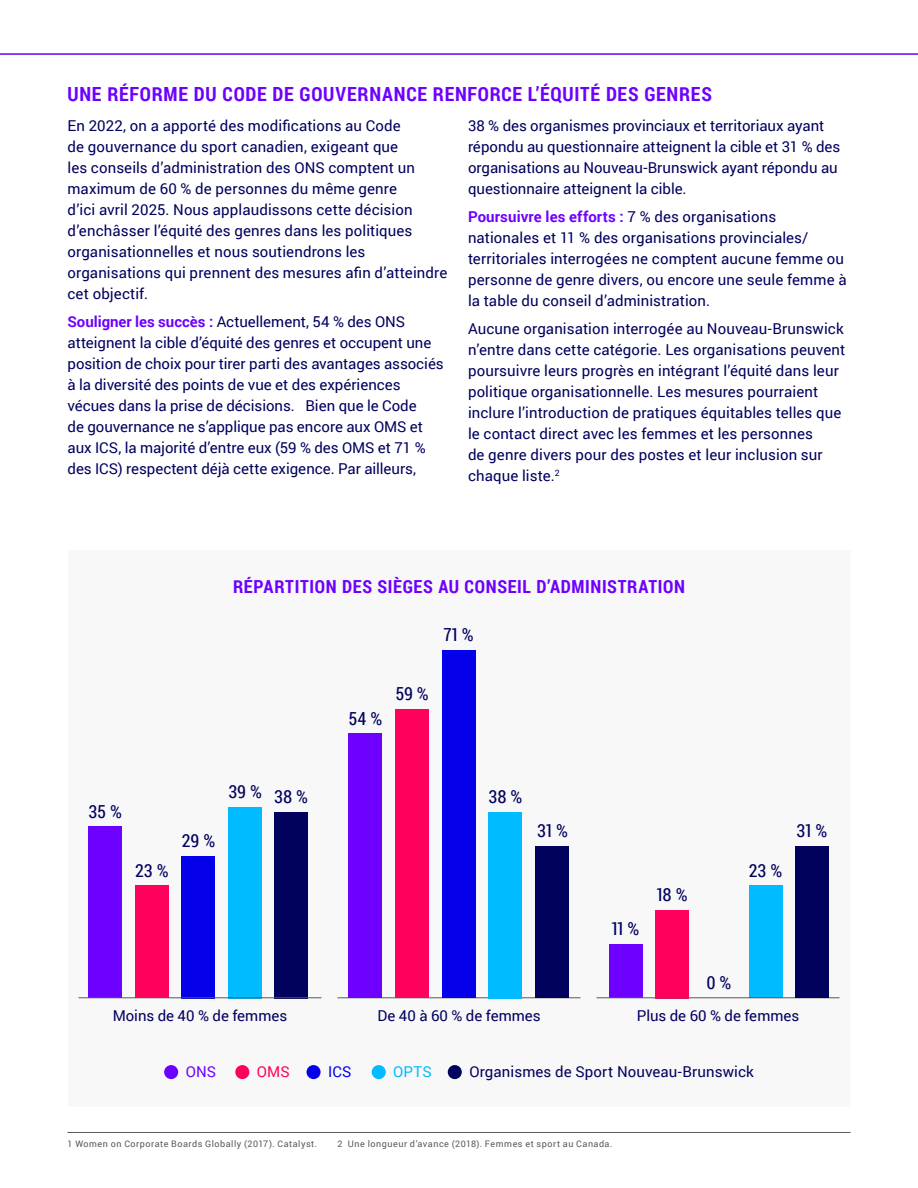
<style>
.page{position:relative;width:918px;height:1188px;background:#fff}
.page>*{position:absolute;margin:0;border:0;box-sizing:border-box;transform-origin:0 0}
.t1{font:700 19.5px "Roboto Condensed";letter-spacing:.04em;color:#6d00ff}
.t2{font:700 18px "Roboto Condensed";letter-spacing:.035em;color:#6d00ff}
.t3{font:18px "Roboto Condensed";letter-spacing:-.005em;color:#01015e}
.t4{font:15px/21px "Roboto";letter-spacing:.005em;color:#01015e}
.t5{font:15px "Roboto";color:#0bf}
.t6{font:15px "Roboto";color:#6d00ff}
.t7{font:15px "Roboto";color:#ff005c}
.t8{font:15px "Roboto";color:#0400e9}
.t9{font:9px "Roboto";letter-spacing:.06em;color:#58595b}
.s1{font-weight:700;color:#6d00ff}
</style>
<div class="page">
<div style="left:68px;top:551px;width:783px;height:556px;background:#f8f8f8"></div>
<hr style="left:338px;top:997px;width:243px;height:1px;background:#58595b">
<div style="left:442px;top:650px;width:33px;height:348px;background:#0400e9"></div>
<div style="left:396px;top:709px;width:33px;height:289px;background:#ff005c"></div>
<div style="left:349px;top:734px;width:33px;height:264px;background:#6d00ff"></div>
<div style="left:489px;top:812px;width:33px;height:186px;background:#0bf"></div>
<div style="left:275px;top:812px;width:33px;height:186px;background:#01015e"></div>
<div style="left:749px;top:886px;width:33px;height:112px;background:#0bf"></div>
<div style="left:656px;top:910px;width:33px;height:88px;background:#ff005c"></div>
<div style="left:609px;top:944px;width:33px;height:54px;background:#6d00ff"></div>
<hr style="left:597px;top:997px;width:243px;height:1px;background:#58595b">
<div style="left:228px;top:807px;width:33px;height:191px;background:#0bf"></div>
<div style="left:182px;top:856px;width:33px;height:142px;background:#0400e9"></div>
<div style="left:135px;top:886px;width:33px;height:112px;background:#ff005c"></div>
<div style="left:89px;top:827px;width:33px;height:171px;background:#6d00ff"></div>
<hr style="left:78px;top:997px;width:243px;height:1px;background:#58595b">
<div style="left:536px;top:846px;width:33px;height:152px;background:#01015e"></div>
<div style="left:795px;top:846px;width:33px;height:152px;background:#01015e"></div>
<div style="left:164px;top:1065px;width:14px;height:14px;background:#6d00ff;border-radius:50%"></div>
<div style="left:235px;top:1065px;width:14px;height:14px;background:#ff005c;border-radius:50%"></div>
<div style="left:307px;top:1065px;width:14px;height:14px;background:#0400e9;border-radius:50%"></div>
<div style="left:372px;top:1065px;width:14px;height:14px;background:#0bf;border-radius:50%"></div>
<div style="left:448px;top:1065px;width:14px;height:14px;background:#01015e;border-radius:50%"></div>
<hr style="left:0;top:53px;width:918px;height:2px;background:#6d00ff">
<hr style="left:68px;top:1132px;width:783px;height:1px;background:#58595b">
<h1 class="t1" style="left:68px;top:87px;width:646px">UNE RÉFORME DU CODE DE GOUVERNANCE RENFORCE L’ÉQUITÉ DES GENRES</h1>
<p class="t4" style="left:68px;top:115px;width:381px">En 2022, on a apporté des modifications au Code<br>de gouvernance du sport canadien, exigeant que<br>les conseils d’administration des ONS comptent un maximum de 60 % de personnes du même genre<br>d’ici avril 2025. Nous applaudissons cette décision d’enchâsser l’équité des genres dans les politiques organisationnelles et nous soutiendrons les organisations qui prennent des mesures afin d’atteindre cet objectif.</p>
<p class="t4" style="left:68px;top:312px;width:378px"><span class="s1">Souligner les succès :</span> Actuellement, 54 % des ONS atteignent la cible d’équité des genres et occupent une position de choix pour tirer parti des avantages associés à la diversité des points de vue et des expériences vécues dans la prise de décisions. Bien que le Code<br>de gouvernance ne s’applique pas encore aux OMS et aux ICS, la majorité d’entre eux (59 % des OMS et 71 % des ICS) respectent déjà cette exigence. Par ailleurs,</p>
<p class="t4" style="left:468px;top:116px;width:374px">38 % des organismes provinciaux et territoriaux ayant répondu au questionnaire atteignent la cible et 31 % des organisations au Nouveau-Brunswick ayant répondu au questionnaire atteignent la cible.</p>
<p class="t4" style="left:468px;top:205px;width:380px"><span class="s1">Poursuivre les efforts :</span> 7 % des organisations nationales et 11 % des organisations provinciales/ territoriales interrogées ne comptent aucune femme ou personne de genre divers, ou encore une seule femme à la table du conseil d’administration.</p>
<p class="t4" style="left:468px;top:319px;width:379px">Aucune organisation interrogée au Nouveau-Brunswick n’entre dans cette catégorie. Les organisations peuvent poursuivre leurs progrès en intégrant l’équité dans leur politique organisationnelle. Les mesures pourraient inclure l’introduction de pratiques équitables telles que le contact direct avec les femmes et les personnes<br>de genre divers pour des postes et leur inclusion sur chaque liste.<sup>2</sup></p>
<p class="t2" style="left:233px;top:580px;width:453px">RÉPARTITION DES SIÈGES AU CONSEIL D’ADMINISTRATION</p>
<p class="t3" style="left:444px;top:623px;width:31px">71 %</p>
<p class="t3" style="left:349px;top:706px;width:35px">54 %</p>
<p class="t3" style="left:395px;top:682px;width:35px">59 %</p>
<p class="t3" style="left:88px;top:799px;width:35px">35 %</p>
<p class="t3" style="left:135px;top:858px;width:35px">23 %</p>
<p class="t3" style="left:182px;top:828px;width:35px">29 %</p>
<p class="t3" style="left:228px;top:779px;width:35px">39 %</p>
<p class="t3" style="left:274px;top:784px;width:35px">38 %</p>
<p class="t3" style="left:489px;top:784px;width:35px">38 %</p>
<p class="t3" style="left:537px;top:818px;width:32px">31 %</p>
<p class="t3" style="left:797px;top:818px;width:32px">31 %</p>
<p class="t3" style="left:612px;top:916px;width:29px">11 %</p>
<p class="t3" style="left:657px;top:882px;width:32px">18 %</p>
<p class="t3" style="left:749px;top:858px;width:35px">23 %</p>
<p class="t3" style="left:706px;top:970px;width:27px">0 %</p>
<p class="t4" style="left:113px;top:1006px;width:176px">Moins de 40 % de femmes</p>
<p class="t4" style="left:377px;top:1006px;width:165px">De 40 à 60 % de femmes</p>
<p class="t4" style="left:637px;top:1006px;width:164px">Plus de 60 % de femmes</p>
<p class="t6" style="left:186px;top:1065px;width:32px">ONS</p>
<p class="t7" style="left:257px;top:1065px;width:34px">OMS</p>
<p class="t8" style="left:328px;top:1061px;width:25px">ICS</p>
<p class="t5" style="left:393px;top:1065px;width:40px">OPTS</p>
<p class="t4" style="left:469px;top:1062px;width:286px">Organismes de Sport Nouveau-Brunswick</p>
<p class="t9" style="left:68px;top:1138px;width:251px">1 Women on Corporate Boards Globally (2017). Catalyst.</p>
<p class="t9" style="left:338px;top:1138px;width:277px">2 Une longueur d’avance (2018). Femmes et sport au Canada.</p>
</div>
